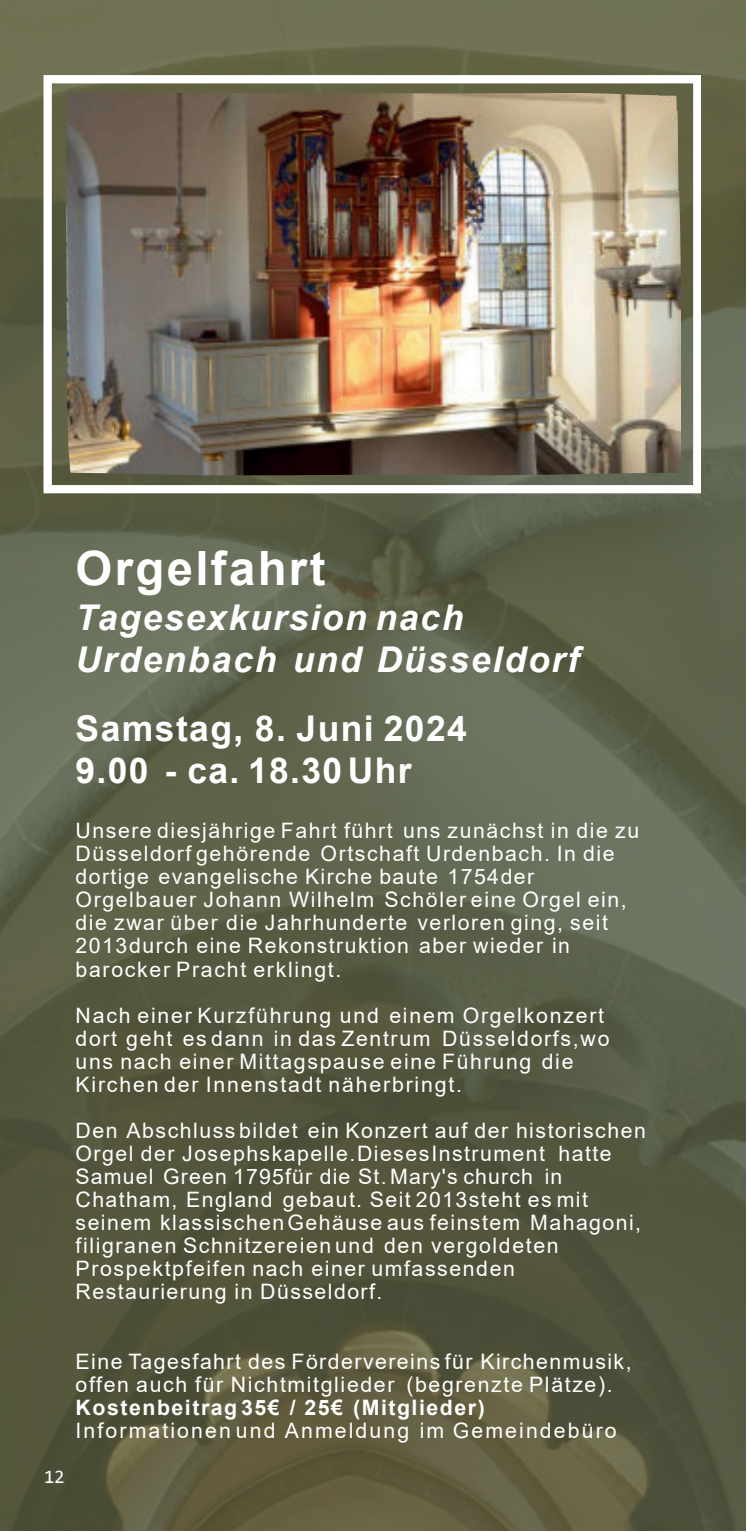
<style>
.page{position:relative;width:747px;height:1532px;background:#fff}
.page>*{position:absolute;margin:0;border:0;box-sizing:border-box;transform-origin:0 0}
.t1{font:700 47.25px "Arial";letter-spacing:.05em;color:#fff}
.t2{font:italic 700 35.5px/42.5px "Arial";letter-spacing:.055em;color:#fff}
.t3{font:700 35.5px/42.5px "Arial";letter-spacing:.04em;color:#fff}
.t4{font:21.25px/23px "Arial";letter-spacing:.07em;color:#fff}
.t5{font:21.25px "Arial";letter-spacing:.1em;color:#fff}
.t6{font:700 21.25px "Arial";letter-spacing:.07em;color:#fff}
.t7{font:19px "Consolas";color:#fff}
</style>
<div class="page">
<img style="left:1px;top:0;width:744px;height:1530px">
<svg style="left:43px;top:75px;width:658px;height:418px"></svg>
<img style="left:65px;top:93px;width:615px;height:382px">
<h1 class="t1" style="left:76px;top:551px;width:251px">Orgelfahrt</h1>
<h2 class="t2" style="left:76px;top:599px;width:505px">Tagesexkursion nach<br>Urdenbach und Düsseldorf</h2>
<h2 class="t3" style="left:76px;top:710px;width:393px">Samstag, 8. Juni 2024<br>9.00 - ca. 18.30 Uhr</h2>
<p class="t4" style="left:76px;top:821px;width:565px">Unsere diesjährige Fahrt führt uns zunächst in die zu Düsseldorf gehörende Ortschaft Urdenbach. In die dortige evangelische Kirche baute 1754der Orgelbauer Johann Wilhelm Schöler eine Orgel ein, die zwar über die Jahrhunderte verloren ging, seit 2013durch eine Rekonstruktion aber wieder in barocker Pracht erklingt.</p>
<p class="t4" style="left:76px;top:1006px;width:535px">Nach einer Kurzführung und einem Orgelkonzert dort geht es dann in das Zentrum Düsseldorfs,wo uns nach einer Mittagspause eine Führung die Kirchen der Innenstadt näherbringt.</p>
<p class="t4" style="left:76px;top:1121px;width:571px">Den Abschlussbildet ein Konzert auf der historischen Orgel der Josephskapelle.DiesesInstrument hatte Samuel Green 1795für die St. Mary's church in Chatham, England gebaut. Seit 2013steht es mit seinem klassischenGehäuse aus feinstem Mahagoni, filigranen Schnitzereienund den vergoldeten Prospektpfeifen nach einer umfassenden Restaurierung in Düsseldorf.</p>
<p class="t7" style="left:44px;top:1468px;width:22px">12</p>
<p class="t4" style="left:76px;top:1351px;width:557px">Eine Tagesfahrt des Fördervereins für Kirchenmusik, offen auch für Nichtmitglieder (begrenzte Plätze).</p>
<p class="t6" style="left:76px;top:1399px;width:410px">Kostenbeitrag 35€ / 25€ (Mitglieder)</p>
<p class="t5" style="left:76px;top:1422px;width:542px">Informationen und Anmeldung im Gemeindebüro</p>
</div>
